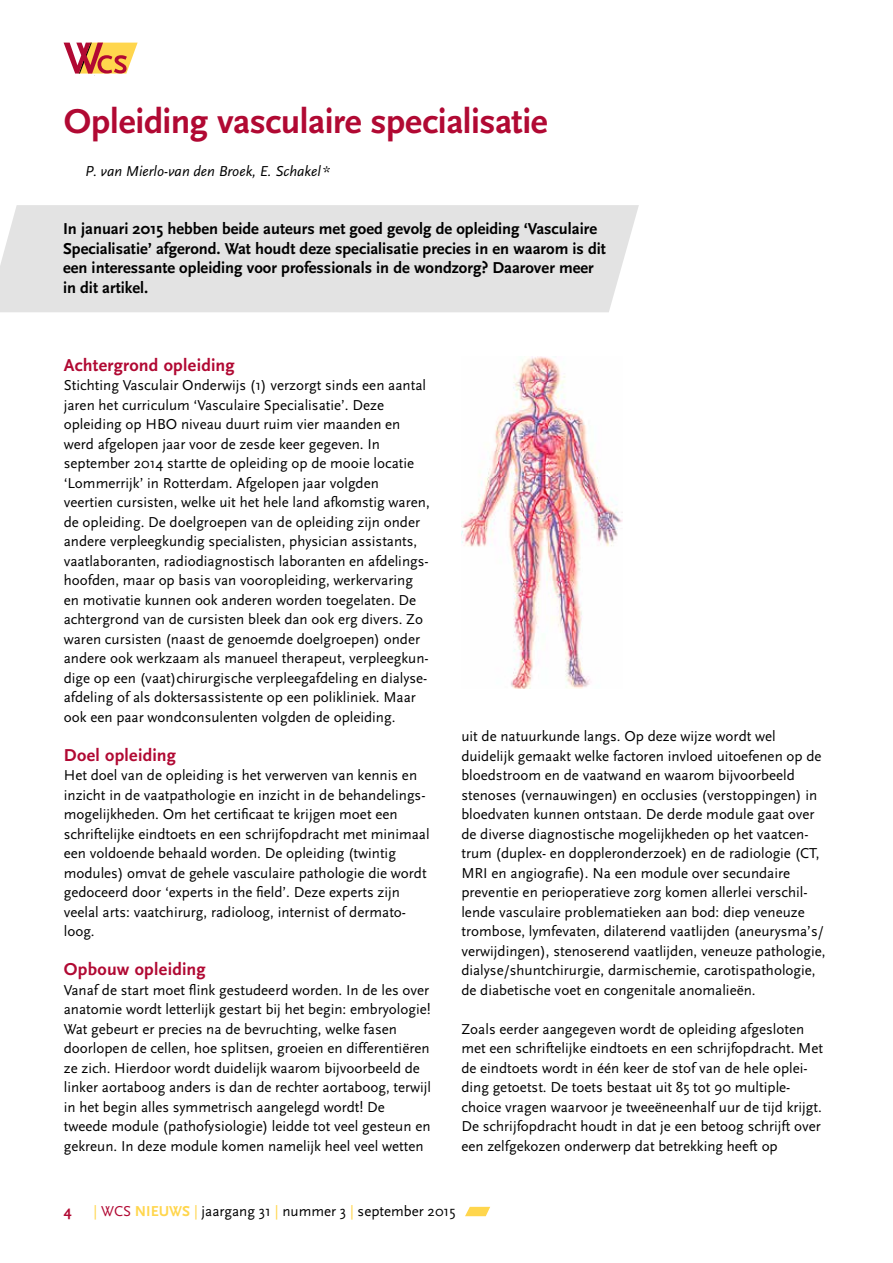
<style>
.page{position:relative;width:893px;height:1263px;background:#fff}
.page>*{position:absolute;margin:0;border:0;box-sizing:border-box;transform-origin:0 0}
.t1{font:700 36px "Scala Sans";letter-spacing:-.015em;color:#b10933}
.t2{font:700 18px "Scala Sans";letter-spacing:.015em;color:#b10933}
.t3{font:700 16.5px/19.5px "Scala Sans";color:#000}
.t4{font:15px/19.5px "Scala Sans";color:#000}
.t5{font:italic 15px "Scala Sans";color:#000}
.t6{font:700 15px "Scala Sans";color:#b10933}
.s1{color:#ffd64d}
.s2{color:#b10933}
.s3{font-weight:700;color:#ffd64d}
</style>
<div class="page">
<svg style="left:63px;top:42px;width:75px;height:2px"></svg>
<svg style="left:64px;top:43px;width:74px;height:31px"></svg>
<svg style="left:465px;top:1207px;width:25px;height:9px"></svg>
<div style="left:0;top:205px;width:639px;height:107px;background:#e3e3e3"></div>
<img style="left:461px;top:356px;width:161px;height:332px">
<h1 class="t1" style="left:64px;top:102px;width:485px">Opleiding vasculaire specialisatie</h1>
<p class="t5" style="left:85px;top:163px;width:247px">P. van Mierlo-van den Broek, E. Schakel *</p>
<p class="t3" style="left:63px;top:220px;width:544px">In januari 2015 hebben beide auteurs met goed gevolg de opleiding ‘Vasculaire Specialisatie’ afgerond. Wat houdt deze specialisatie precies in en waarom is dit een interessante opleiding voor professionals in de wondzorg? Daarover meer in dit artikel.</p>
<p class="t2" style="left:64px;top:355px;width:172px">Achtergrond opleiding</p>
<p class="t4" style="left:64px;top:376px;width:368px">Stichting Vasculair Onderwijs (1) verzorgt sinds een aantal jaren het curriculum ‘Vasculaire Specialisatie’. Deze opleiding op HBO niveau duurt ruim vier maanden en werd afgelopen jaar voor de zesde keer gegeven. In september 2014 startte de opleiding op de mooie locatie ‘Lommerrijk’ in Rotterdam. Afgelopen jaar volgden veertien cursisten, welke uit het hele land afkomstig waren, de opleiding. De doelgroepen van de opleiding zijn onder andere verpleegkundig specialisten, physician assistants, vaatlaboranten, radiodiagnostisch laboranten en afdelings&shy;hoofden, maar op basis van vooropleiding, werkervaring en motivatie kunnen ook anderen worden toegelaten. De achtergrond van de cursisten bleek dan ook erg divers. Zo waren cursisten (naast de genoemde doelgroepen) onder andere ook werkzaam als manueel therapeut, verpleegkun&shy;dige op een (vaat)chirurgische verpleegafdeling en dialyse&shy;afdeling of als doktersassistente op een polikliniek. Maar ook een paar wondconsulenten volgden de opleiding.</p>
<p class="t2" style="left:64px;top:745px;width:114px">Doel opleiding</p>
<p class="t4" style="left:64px;top:766px;width:367px">Het doel van de opleiding is het verwerven van kennis en inzicht in de vaatpathologie en inzicht in de behandelings&shy;mogelijkheden. Om het certificaat te krijgen moet een schriftelijke eindtoets en een schrijfopdracht met minimaal een voldoende behaald worden. De opleiding (twintig modules) omvat de gehele vasculaire pathologie die wordt gedoceerd door ‘experts in the field’. Deze experts zijn veelal arts: vaatchirurg, radioloog, internist of dermato&shy;loog.</p>
<p class="t2" style="left:64px;top:960px;width:143px">Opbouw opleiding</p>
<p class="t4" style="left:64px;top:980px;width:369px">Vanaf de start moet flink gestudeerd worden. In de les over anatomie wordt letterlijk gestart bij het begin: embryologie!<br>Wat gebeurt er precies na de bevruchting, welke fasen doorlopen de cellen, hoe splitsen, groeien en differentiëren ze zich. Hierdoor wordt duidelijk waarom bijvoorbeeld de linker aortaboog anders is dan de rechter aortaboog, terwijl in het begin alles symmetrisch aangelegd wordt! De tweede module (pathofysiologie) leidde tot veel gesteun en gekreun. In deze module komen namelijk heel veel wetten</p>
<p class="t4" style="left:461px;top:727px;width:366px">uit de natuurkunde langs. Op deze wijze wordt wel duidelijk gemaakt welke factoren invloed uitoefenen op de bloedstroom en de vaatwand en waarom bijvoorbeeld stenoses (vernauwingen) en occlusies (verstoppingen) in bloedvaten kunnen ontstaan. De derde module gaat over de diverse diagnostische mogelijkheden op het vaatcen&shy;trum (duplex- en doppleronderzoek) en de radiologie (CT, MRI en angiografie). Na een module over secundaire preventie en perioperatieve zorg komen allerlei verschil&shy;lende vasculaire problematieken aan bod: diep veneuze trombose, lymfevaten, dilaterend vaatlijden (aneurysma’s/ verwijdingen), stenoserend vaatlijden, veneuze pathologie, dialyse/shuntchirurgie, darmischemie, carotispathologie, de diabetische voet en congenitale anomalieën.</p>
<p class="t4" style="left:461px;top:1019px;width:363px">Zoals eerder aangegeven wordt de opleiding afgesloten met een schriftelijke eindtoets en een schrijfopdracht. Met de eindtoets wordt in één keer de stof van de hele oplei&shy;ding getoetst. De toets bestaat uit 85 tot 90 multiple&shy;choice vragen waarvoor je tweeëneenhalf uur de tijd krijgt.<br>De schrijfopdracht houdt in dat je een betoog schrijft over een zelfgekozen onderwerp dat betrekking heeft op</p>
<p class="t6" style="left:64px;top:1203px;width:9px">4</p>
<p class="t4" style="left:94px;top:1202px;width:364px"><span class="s1">|</span> <span class="s2">WCS</span> <span class="s3">NIEUWS</span> <span class="s1">|</span> jaargang 31 <span class="s1">|</span> nummer 3 <span class="s1">|</span> september 2015</p>
</div>
